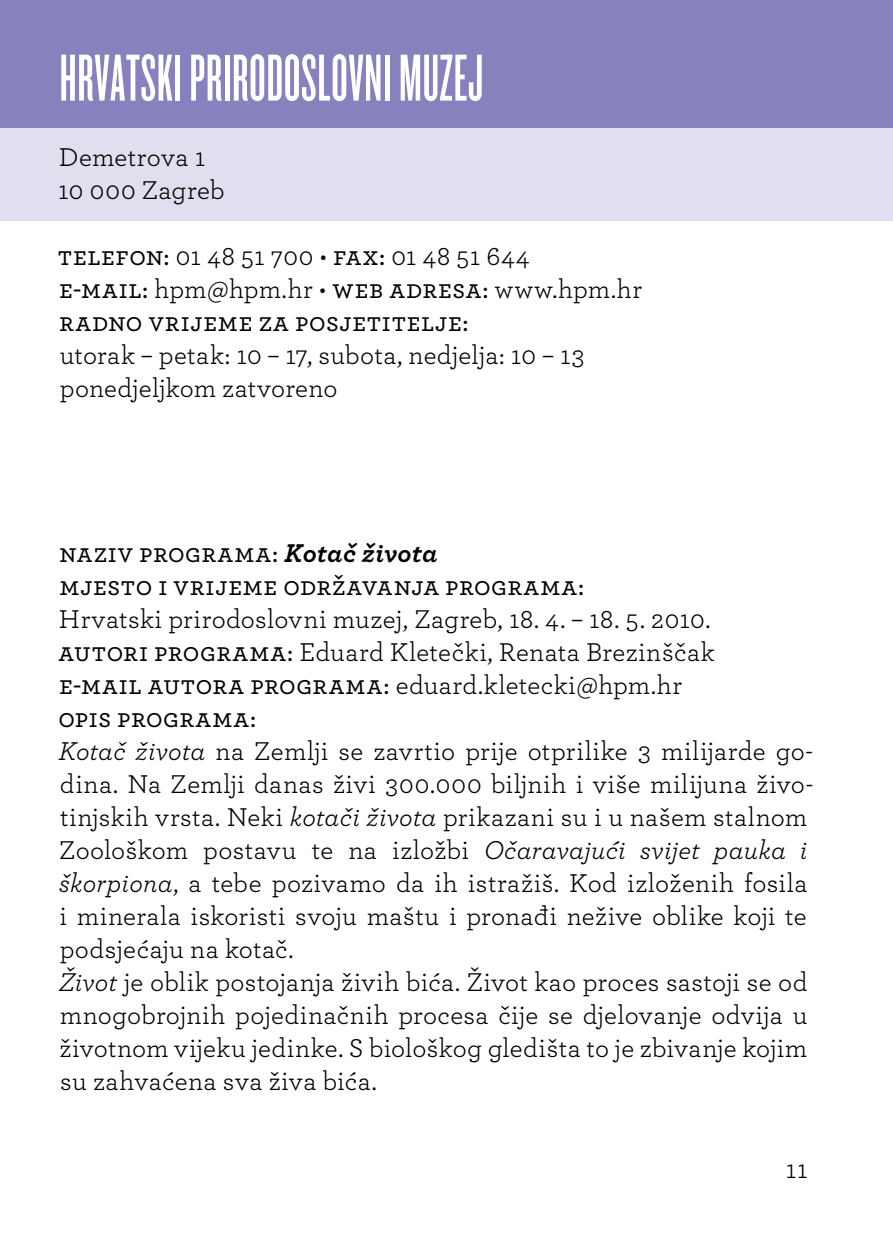
<style>
.page{position:relative;width:893px;height:1259px;background:#fff}
.page>*{position:absolute;margin:0;border:0;box-sizing:border-box;transform-origin:0 0}
.t1{font:69px "Knockout Flyweight HR";letter-spacing:.01em;color:#fff}
.t2{font:27px/33px "Archer";letter-spacing:.015em;color:#000}
.t3{font:500 27px/33px "Archer";letter-spacing:.03em;color:#000}
.s1{font-weight:400}
.s2{font-weight:700;font-style:italic}
.s3{font-weight:500}
.s4{font-style:italic}
</style>
<div class="page">
<div style="left:0;top:128px;width:893px;height:93px;background:#e0deef"></div>
<div style="left:0;top:0;width:893px;height:128px;background:#8781bd"></div>
<h1 class="t1" style="left:60px;top:43px;width:425px">HRVATSKI PRIRODOSLOVNI MUZEJ</h1>
<p class="t2" style="left:58px;top:139px;width:168px">Demetrova 1<br>10 000 Zagreb</p>
<p class="t3" style="left:58px;top:238px;width:585px">telefon: <span class="s1">01 48 51 700 •</span> fax: <span class="s1">01 48 51 644<br></span>e-mail: <span class="s1">hpm@hpm.hr •</span> web adresa: <span class="s1">www.hpm.hr </span>radno vrijeme za posjetitelje:</p>
<p class="t2" style="left:60px;top:337px;width:526px">utorak – petak: 10 – 17, subota, nedjelja: 10 – 13 ponedjeljkom zatvoreno</p>
<p class="t3" style="left:59px;top:535px;width:527px">naziv programa: <span class="s2">Kotač života<br></span>mjesto i vrijeme održavanja programa:</p>
<p class="t2" style="left:58px;top:601px;width:756px">Hrvatski prirodoslovni muzej, Zagreb, 18. 4. – 18. 5. 2010.<br><span class="s3">autori programa:</span> Eduard Kletečki, Renata Brezinščak<br><span class="s3">e-mail autora programa:</span> eduard.kletecki@hpm.hr<br><span class="s3">opis programa:<br></span><span class="s4">Kotač života</span> na Zemlji se zavrtio prije otprilike 3 milijarde go&shy;dina. Na Zemlji danas živi 300.000 biljnih i više milijuna živo&shy;tinjskih vrsta. Neki <span class="s4">kotači života</span> prikazani su i u našem stalnom Zoološkom postavu te na izložbi <span class="s4">Očaravajući svijet pauka i škorpiona</span>, a tebe pozivamo da ih istražiš. Kod izloženih fosila i minerala iskoristi svoju maštu i pronađi nežive oblike koji te podsjećaju na kotač.<br><span class="s4">Život</span> je oblik postojanja živih bića. Život kao proces sastoji se od mnogobrojnih pojedinačnih procesa čije se djelovanje odvija u životnom vijeku jedinke. S biološkog gledišta to je zbivanje kojim su zahvaćena sva živa bića.</p>
<p class="t2" style="left:786px;top:1151px;width:23px">11</p>
</div>
